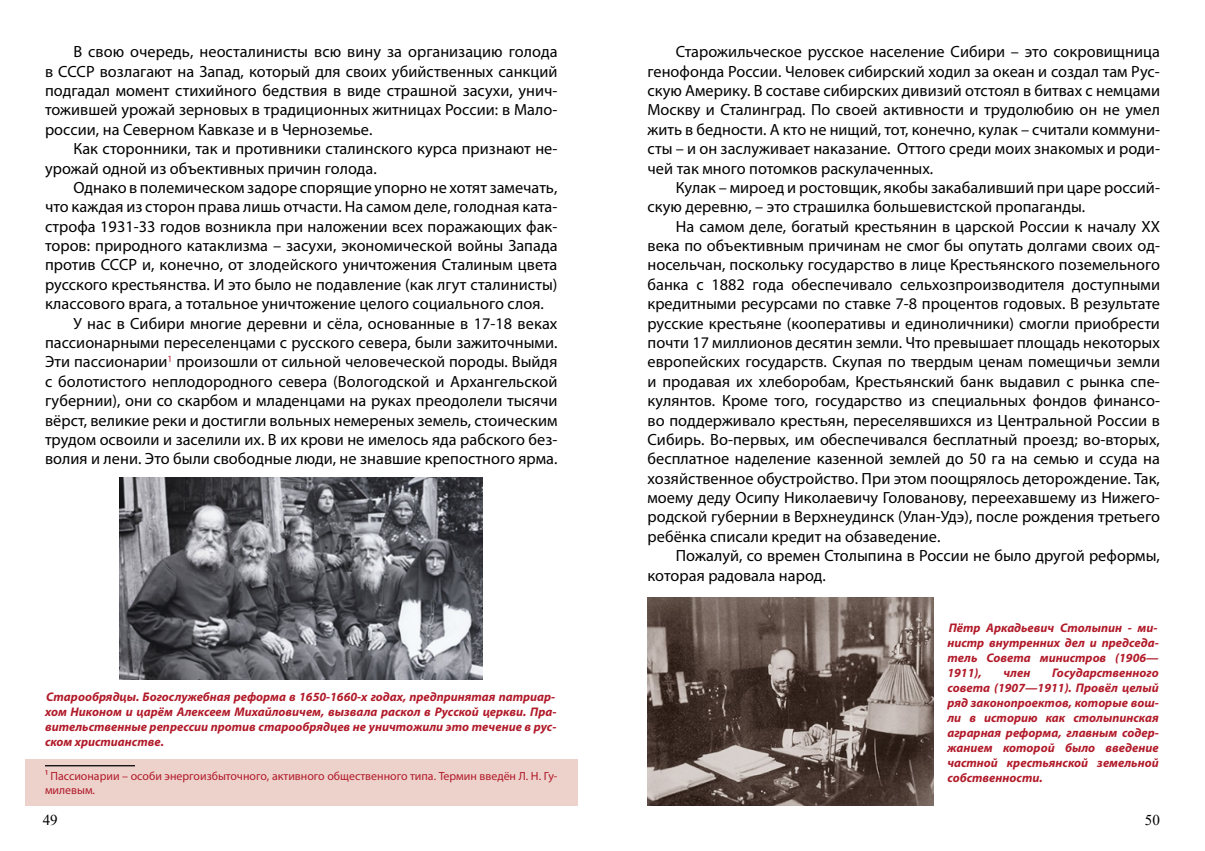
<style>
.page{position:relative;width:1205px;height:851px;background:#fff}
.page>*{position:absolute;margin:0;border:0;box-sizing:border-box;transform-origin:0 0}
.t1{font:16.25px/19.4px "Myriad Pro";letter-spacing:.005em;color:#000;text-align:justify}
.t2{font:15px "Times New Roman";color:#000}
.t3{font:italic 700 12.5px/15px "Myriad Pro";color:#b11a29;text-align:justify}
.t4{font:11.88px/14.2px "Myriad Pro";color:#b11a29}
</style>
<div class="page">
<div style="left:25px;top:759px;width:553px;height:46px;background:#edd2cc"></div>
<hr style="left:45px;top:765px;width:90px;height:1px;background:#000">
<img style="left:120px;top:477px;width:363px;height:202px">
<img style="left:647px;top:597px;width:286px;height:208px">
<p class="t1" style="left:45px;top:42px;width:514px;text-indent:28px">В свою очередь, неосталинисты всю вину за организацию голода в СССР возлагают на Запад, который для своих убийственных санкций подгадал момент стихийного бедствия в виде страшной засухи, унич&shy;тожившей урожай зерновых в традиционных житницах России: в Мало&shy;россии, на Северном Кавказе и в Черноземье.</p>
<p class="t1" style="left:45px;top:139px;width:514px;text-indent:28px">Как сторонники, так и противники сталинского курса признают не&shy;урожай одной из объективных причин голода.</p>
<p class="t1" style="left:73px;top:177px;width:486px">Однако в полемическом задоре спорящие упорно не хотят замечать,</p>
<p class="t1" style="left:45px;top:197px;width:514px">что каждая из сторон права лишь отчасти. На самом деле, голодная ката-</p>
<p class="t1" style="left:45px;top:216px;width:514px">строфа 1931-33 годов возникла при наложении всех поражающих фак-</p>
<p class="t1" style="left:45px;top:235px;width:514px">торов: природного катаклизма – засухи, экономической войны Запада</p>
<p class="t1" style="left:45px;top:255px;width:514px">против СССР и, конечно, от злодейского уничтожения Сталиным цвета</p>
<p class="t1" style="left:45px;top:274px;width:514px">русского крестьянства. И это было не подавление (как лгут сталинисты)</p>
<p class="t1" style="left:45px;top:294px;width:500px">классового врага, а тотальное уничтожение целого социального слоя.</p>
<p class="t1" style="left:73px;top:313px;width:485px">У нас в Сибири многие деревни и сёла, основанные в 17-18 веках</p>
<p class="t1" style="left:45px;top:332px;width:514px">пассионарными переселенцами с русского севера, были зажиточными.</p>
<p class="t1" style="left:45px;top:352px;width:514px">Эти пассионарии<sup>1</sup> произошли от сильной человеческой породы. Выйдя</p>
<p class="t1" style="left:45px;top:371px;width:514px">с болотистого неплодородного севера (Вологодской и Архангельской</p>
<p class="t1" style="left:45px;top:391px;width:514px">губернии), они со скарбом и младенцами на руках преодолели тысячи</p>
<p class="t1" style="left:45px;top:410px;width:514px">вёрст, великие реки и достигли вольных немереных земель, стоическим</p>
<p class="t1" style="left:45px;top:429px;width:514px">трудом освоили и заселили их. В их крови не имелось яда рабского без-</p>
<p class="t1" style="left:45px;top:449px;width:514px">волия и лени. Это были свободные люди, не знавшие крепостного ярма.</p>
<p class="t1" style="left:647px;top:42px;width:514px;text-indent:28px">Старожильческое русское население Сибири – это сокровищница генофонда России. Человек сибирский ходил за океан и создал там Рус&shy;скую Америку. В составе сибирских дивизий отстоял в битвах с немцами Москву и Сталинград. По своей активности и трудолюбию он не умел жить в бедности. А кто не нищий, тот, конечно, кулак – считали коммуни&shy;сты – и он заслуживает наказание. Оттого среди моих знакомых и роди&shy;чей так много потомков раскулаченных.</p>
<p class="t1" style="left:647px;top:177px;width:514px;text-indent:28px">Кулак – мироед и ростовщик, якобы закабаливший при царе россий&shy;скую деревню, – это страшилка большевистской пропаганды.</p>
<p class="t1" style="left:647px;top:216px;width:514px;text-indent:28px">На самом деле, богатый крестьянин в царской России к началу ХХ века по объективным причинам не смог бы опутать долгами своих од&shy;носельчан, поскольку государство в лице Крестьянского поземельного банка с 1882 года обеспечивало сельхозпроизводителя доступными кредитными ресурсами по ставке 7-8 процентов годовых. В результате русские крестьяне (кооперативы и единоличники) смогли приобрести почти 17 миллионов десятин земли. Что превышает площадь некоторых европейских государств. Скупая по твердым ценам помещичьи земли и продавая их хлеборобам, Крестьянский банк выдавил с рынка спе&shy;кулянтов. Кроме того, государство из специальных фондов финансо&shy;во поддерживало крестьян, переселявшихся из Центральной России в Сибирь. Во-первых, им обеспечивался бесплатный проезд; во-вторых, бесплатное наделение казенной землей до 50 га на семью и ссуда на хозяйственное обустройство. При этом поощрялось деторождение. Так, моему деду Осипу Николаевичу Голованову, переехавшему из Нижего&shy;родской губернии в Верхнеудинск (Улан-Удэ), после рождения третьего ребёнка списали кредит на обзаведение.</p>
<p class="t1" style="left:647px;top:545px;width:514px;text-indent:28px">Пожалуй, со времен Столыпина в России не было другой реформы, которая радовала народ.</p>
<p class="t3" style="left:947px;top:620px;width:213px">Пётр Аркадьевич Столыпин - ми&shy;нистр внутренних дел и председа&shy;тель Совета министров (1906— 1911),</p>
<p class="t3" style="left:947px;top:665px;width:213px;text-indent:105px">Государственного совета (1907—1911). Провёл целый ряд законопроектов, которые вош&shy;ли в историю как столыпинская аграрная реформа, главным содер&shy;жанием которой было введение частной крестьянской земельной собственности.</p>
<p class="t3" style="left:1003px;top:665px;width:28px">член</p>
<p class="t3" style="left:45px;top:688px;width:513px">Старообрядцы. Богослужебная реформа в 1650-1660-х годах, предпринятая патриар&shy;хом Никоном и царём Алексеем Михайловичем, вызвала раскол в Русской церкви. Пра&shy;вительственные репрессии против старообрядцев не уничтожили это течение в рус&shy;ском христианстве.</p>
<p class="t4" style="left:45px;top:768px;width:514px">1 Пассионарии – особи энергоизбыточного, активного общественного типа. Термин введён Л. Н. Гу&shy;милевым.</p>
<p class="t2" style="left:43px;top:809px;width:16px">49</p>
<p class="t2" style="left:1145px;top:809px;width:16px">50</p>
</div>
